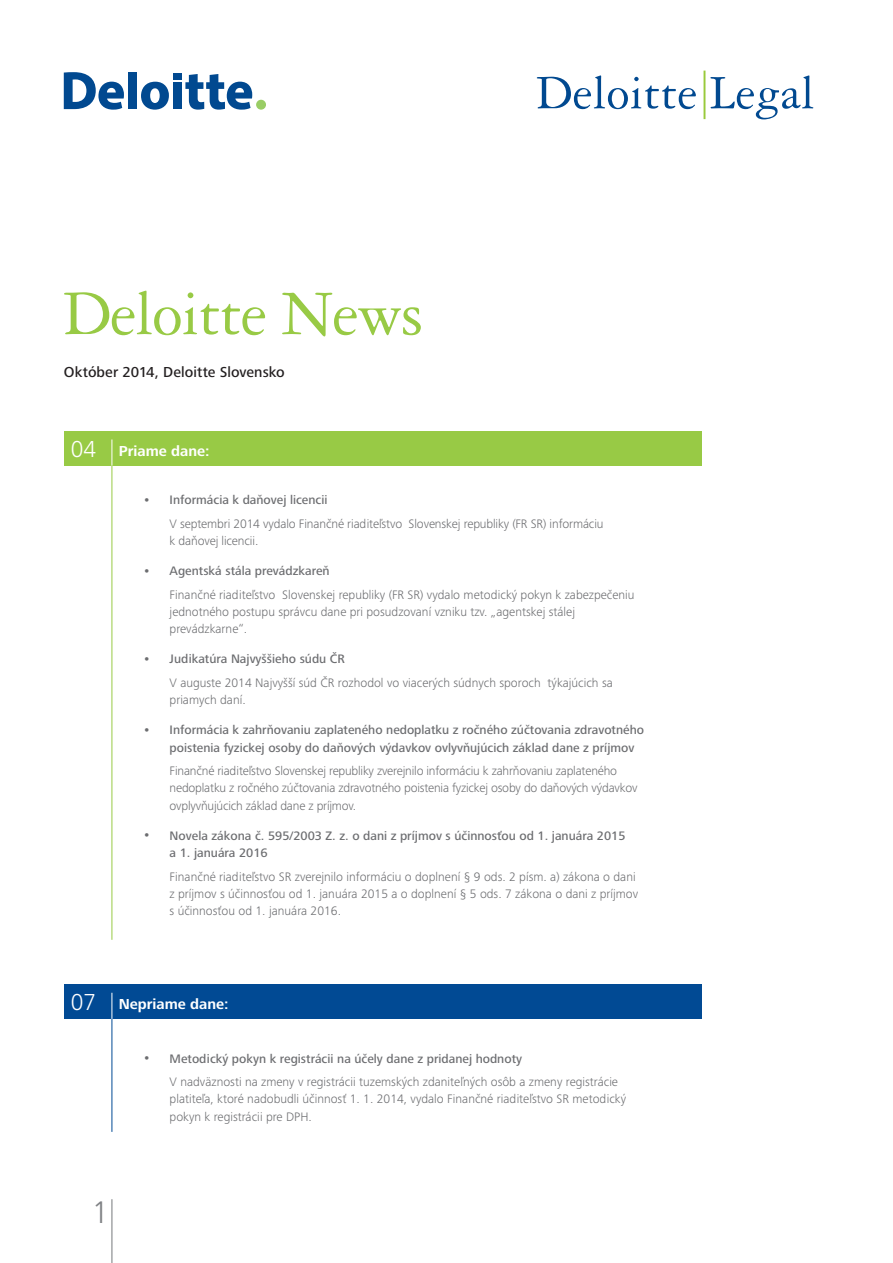
<style>
.page{position:relative;width:893px;height:1263px;background:#fff}
.page>*{position:absolute;margin:0;border:0;box-sizing:border-box;transform-origin:0 0}
.t1{font:67.5px "Garamond 3 LT Pro";letter-spacing:-.02em;color:#98ca45}
.t2{font:51px "Garamond 3 LT Pro";color:#014990}
.t3{font:300 32.4px "Frutiger Next Pro";color:#808285}
.t4{font:300 24px "Frutiger Next Pro";color:#fff}
.t5{font:500 15px "Frutiger Next Pro";letter-spacing:.005em;color:#231f20}
.t6{font:700 15px "Frutiger Next Pro";color:#fff}
.kolečka{font:300 12.75px/17.2px "Frutiger Next Pro";color:#6c6d70}
.t7{font:500 12.75px/17.2px "Frutiger Next Pro";color:#6c6d70}
.s1{font-weight:300;font-size:16.5px}
</style>
<div class="page">
<hr style="left:111px;top:1199px;width:1px;height:64px;background:#808285">
<div style="left:128px;top:73px;width:9px;height:36px;background:#014990"></div>
<svg style="left:141px;top:82px;width:28px;height:28px"></svg>
<div style="left:173px;top:82px;width:9px;height:27px;background:#014990"></div>
<div style="left:173px;top:73px;width:9px;height:7px;background:#014990"></div>
<svg style="left:185px;top:74px;width:67px;height:36px"></svg>
<svg style="left:64px;top:72px;width:60px;height:38px"></svg>
<div style="left:256px;top:100px;width:10px;height:10px;background:#99cd65;border-radius:50%"></div>
<hr style="left:703px;top:71px;width:2px;height:48px;background:#99ca3b">
<div style="left:64px;top:432px;width:638px;height:34px;background:#98ca45"></div>
<hr style="left:112px;top:452px;width:1px;height:488px;background:#98ca45">
<svg style="left:112px;top:439px;width:1px;height:27px"></svg>
<div style="left:64px;top:985px;width:638px;height:34px;background:#014a94"></div>
<hr style="left:112px;top:1005px;width:1px;height:127px;background:#014a94">
<svg style="left:112px;top:993px;width:1px;height:26px"></svg>
<p class="t1" style="left:63px;top:276px;width:362px">Deloitte News</p>
<p class="t5" style="left:64px;top:363px;width:222px">Október 2014, Deloitte Slovensko</p>
<p class="t2" style="left:536px;top:65px;width:281px">Deloitte Legal</p>
<p class="t4" style="left:71px;top:435px;width:27px">04</p>
<p class="t6" style="left:119px;top:442px;width:92px">Priame dane:</p>
<p class="t7" style="left:143px;top:491px;width:186px"><span class="s1">•</span> Informácia k daňovej licencii</p>
<p class="kolečka" style="left:170px;top:515px;width:435px">V septembri 2014 vydalo Finančné riaditeľstvo Slovenskej republiky (FR SR) informáciu k daňovej licencii.</p>
<p class="t7" style="left:143px;top:562px;width:189px"><span class="s1">•</span> Agentská stála prevádzkareň</p>
<p class="kolečka" style="left:170px;top:586px;width:466px">Finančné riaditeľstvo Slovenskej republiky (FR SR) vydalo metodický pokyn k zabezpečeniu jednotného postupu správcu dane pri posudzovaní vzniku tzv. „agentskej stálej prevádzkarne“.</p>
<p class="t7" style="left:143px;top:650px;width:204px"><span class="s1">•</span> Judikatúra Najvyššieho súdu ČR</p>
<p class="kolečka" style="left:170px;top:674px;width:445px">V auguste 2014 Najvyšší súd ČR rozhodol vo viacerých súdnych sporoch týkajúcich sa priamych daní.</p>
<p class="t7" style="left:170px;top:721px;width:476px;text-indent:-27px"><span class="s1">•</span> Informácia k zahrňovaniu zaplateného nedoplatku z ročného zúčtovania zdravotného poistenia fyzickej osoby do daňových výdavkov ovlyvňujúcich základ dane z príjmov</p>
<p class="kolečka" style="left:170px;top:762px;width:469px">Finančné riaditeľstvo Slovenskej republiky zverejnilo informáciu k zahrňovaniu zaplateného nedoplatku z ročného zúčtovania zdravotného poistenia fyzickej osoby do daňových výdavkov ovplyvňujúcich základ dane z príjmov.</p>
<p class="t7" style="left:170px;top:827px;width:457px;text-indent:-27px"><span class="s1">•</span> Novela zákona č. 595/2003 Z. z. o dani z príjmov s účinnosťou od 1. januára 2015 a 1. januára 2016</p>
<p class="kolečka" style="left:170px;top:868px;width:470px">Finančné riaditeľstvo SR zverejnilo informáciu o doplnení § 9 ods. 2 písm. a) zákona o dani z príjmov s účinnosťou od 1. januára 2015 a o doplnení § 5 ods. 7 zákona o dani z príjmov s účinnosťou od 1. januára 2016.</p>
<p class="t4" style="left:71px;top:988px;width:27px">07</p>
<p class="t6" style="left:119px;top:995px;width:111px">Nepriame dane:</p>
<p class="t3" style="left:92px;top:1193px;width:19px">1</p>
<p class="t7" style="left:143px;top:1050px;width:381px"><span class="s1">•</span> Metodický pokyn k registrácii na účely dane z pridanej hodnoty</p>
<p class="kolečka" style="left:170px;top:1073px;width:458px">V nadväznosti na zmeny v registrácii tuzemských zdaniteľných osôb a zmeny registrácie platiteľa, ktoré nadobudli účinnosť 1. 1. 2014, vydalo Finančné riaditeľstvo SR metodický pokyn k registrácii pre DPH.</p>
</div>
